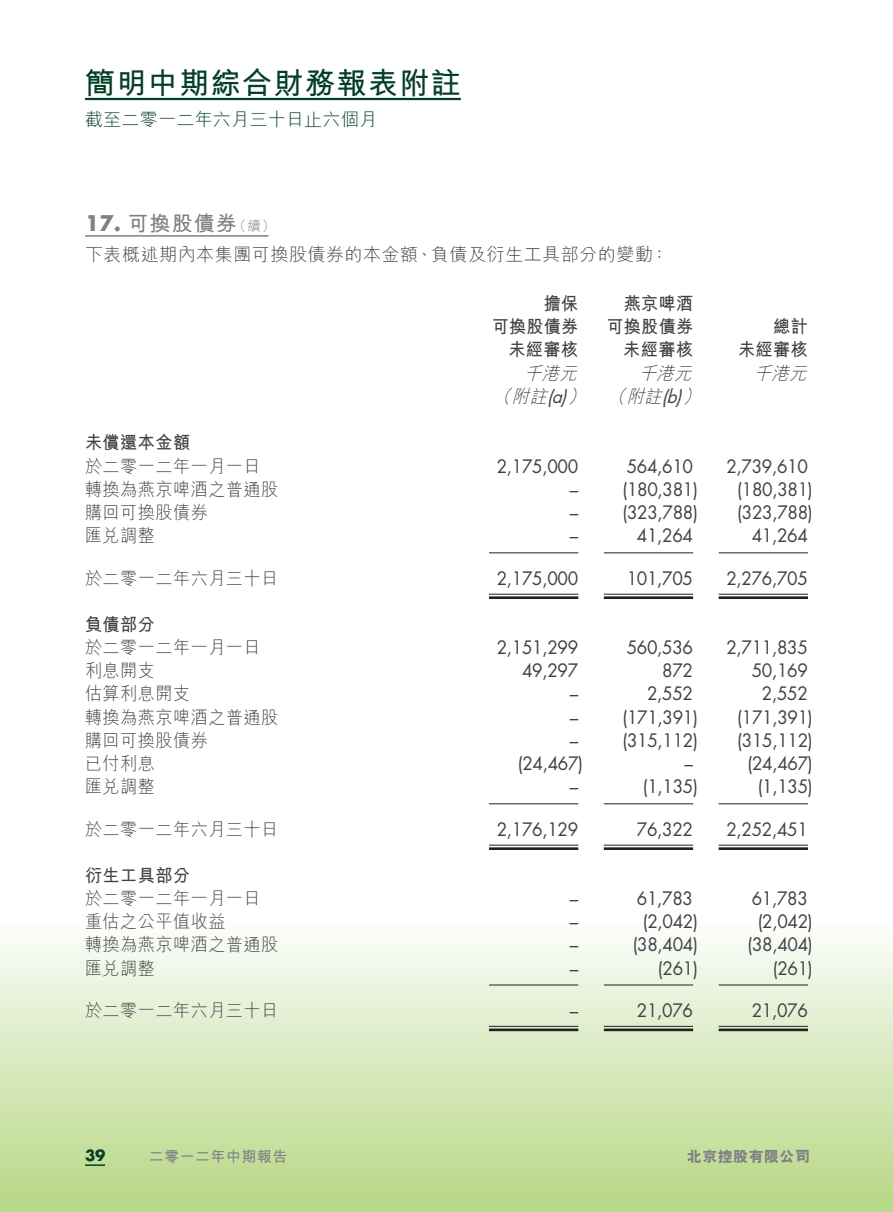
<style>
.page{position:relative;width:893px;height:1212px;background:#fff}
.page>*{position:absolute;margin:0;border:0;box-sizing:border-box;transform-origin:0 0}
.t1{font:700 30px "M Hei HK";letter-spacing:.05em;color:#014024}
.Heading_1{font:700 21px "M Hei HK";letter-spacing:.05em;color:#7f8187}
.Body_Text{font:18px "Futura Std";letter-spacing:-.02em;color:#414144;scale:.95 1}
.Body_Text-2{font:300 18px "M Hei HK";letter-spacing:.03em;color:#414144;scale:.95 1}
.Body_Text-3{font:700 18px "M Hei HK";letter-spacing:.03em;color:#414144;scale:.95 1}
.Body_Text-4{font:300 18px "M Hei HK";letter-spacing:.03em;color:#414144}
.t2{font:300 18px "M Hei HK";letter-spacing:.015em;color:#014024}
.Body_Text-5{font:italic 300 18px "M Hei HK";color:#414144;scale:.95 1}
.Body_Text-6{font:italic 18px "Futura Std";color:#414144;scale:.95 1}
.t3{font:700 15px "M Hei HK";letter-spacing:.03em;color:#808285}
.t4{font:800 15px "M Hei HK";letter-spacing:.03em;color:#808285}
.t5{font:700 15px "Futura Std";color:#014024}
.Heading_1-2{font:300 13.5px "M Hei HK";color:#7f8187}
.s1{font-family:"Futura Std"}
.s2{font-family:"M Hei HK";font-weight:300}
</style>
<div class="page">
<svg style="left:0;top:803px;width:893px;height:409px"></svg>
<hr style="left:85px;top:1164px;width:20px;height:2px;background:#014024">
<hr style="left:85px;top:98px;width:376px;height:2px;background:#014024">
<hr style="left:85px;top:235px;width:183px;height:2px;background:#7f8187">
<hr style="left:489px;top:552px;width:89px;height:1px;background:#231f20">
<hr style="left:604px;top:552px;width:89px;height:1px;background:#231f20">
<hr style="left:719px;top:552px;width:89px;height:1px;background:#231f20">
<hr style="left:489px;top:594px;width:89px;height:1px;background:#231f20">
<hr style="left:489px;top:596px;width:89px;height:3px;background:#231f20">
<hr style="left:604px;top:594px;width:89px;height:1px;background:#231f20">
<hr style="left:604px;top:596px;width:89px;height:3px;background:#231f20">
<hr style="left:719px;top:594px;width:89px;height:1px;background:#231f20">
<hr style="left:719px;top:596px;width:89px;height:3px;background:#231f20">
<hr style="left:489px;top:803px;width:89px;height:1px;background:#231f20">
<hr style="left:604px;top:803px;width:89px;height:1px;background:#231f20">
<hr style="left:719px;top:803px;width:89px;height:1px;background:#231f20">
<hr style="left:489px;top:845px;width:89px;height:1px;background:#231f20">
<hr style="left:489px;top:847px;width:89px;height:3px;background:#231f20">
<hr style="left:604px;top:845px;width:89px;height:1px;background:#231f20">
<hr style="left:604px;top:847px;width:89px;height:3px;background:#231f20">
<hr style="left:719px;top:845px;width:89px;height:1px;background:#231f20">
<hr style="left:719px;top:847px;width:89px;height:3px;background:#231f20">
<hr style="left:489px;top:984px;width:89px;height:1px;background:#231f20">
<hr style="left:604px;top:984px;width:89px;height:1px;background:#231f20">
<hr style="left:719px;top:984px;width:89px;height:1px;background:#231f20">
<hr style="left:489px;top:1026px;width:89px;height:1px;background:#231f20">
<hr style="left:489px;top:1028px;width:89px;height:3px;background:#231f20">
<hr style="left:604px;top:1026px;width:89px;height:1px;background:#231f20">
<hr style="left:604px;top:1028px;width:89px;height:3px;background:#231f20">
<hr style="left:719px;top:1026px;width:89px;height:1px;background:#231f20">
<hr style="left:719px;top:1028px;width:89px;height:3px;background:#231f20">
<h1 class="t1" style="left:85px;top:62px;width:377px">簡明中期綜合財務報表附註</h1>
<p class="t2" style="left:85px;top:111px;width:294px">截至二零一二年六月三十日止六個月</p>
<p class="Heading_1" style="left:85px;top:208px;width:153px"><span class="s1">17.</span> 可換股債券</p>
<p class="Body_Text-4" style="left:85px;top:245px;width:585px">下表概述期內本集團可換股債券的本金額、負債及衍生工具部分的變動：</p>
<p class="Body_Text-3" style="left:544px;top:290px;width:38px">擔保</p>
<p class="Body_Text-3" style="left:492px;top:313px;width:93px">可換股債券</p>
<p class="Heading_1-2" style="left:233px;top:219px;width:44px">（續(</p>
<p class="Body_Text-3" style="left:624px;top:290px;width:74px">燕京啤酒</p>
<p class="Body_Text-3" style="left:607px;top:313px;width:93px">可換股債券</p>
<p class="Body_Text-3" style="left:508px;top:337px;width:75px">未經審核</p>
<p class="Body_Text-5" style="left:524px;top:364px;width:62px">千港元</p>
<p class="Body_Text-3" style="left:623px;top:337px;width:75px">未經審核</p>
<p class="Body_Text-5" style="left:639px;top:364px;width:62px">千港元</p>
<p class="Body_Text-5" style="left:493px;top:387px;width:25px">（</p>
<p class="Body_Text-6" style="left:561px;top:385px;width:32px">)<span class="s2">）</span></p>
<p class="Body_Text-5" style="left:608px;top:387px;width:25px">（</p>
<p class="Body_Text-6" style="left:662px;top:385px;width:46px"><span class="s2">(</span>(b(</p>
<p class="Body_Text-5" style="left:512px;top:387px;width:43px">附註</p>
<p class="Body_Text-5" style="left:627px;top:387px;width:43px">附註</p>
<p class="Body_Text-6" style="left:547px;top:385px;width:23px">a(</p>
<p class="Body_Text-3" style="left:85px;top:430px;width:112px">未償還本金額</p>
<p class="Body_Text-2" style="left:85px;top:457px;width:186px">於二零一二年一月一日</p>
<p class="Body_Text" style="left:497px;top:454px;width:87px">2,175,000</p>
<p class="Body_Text" style="left:627px;top:454px;width:71px">564,610</p>
<p class="Body_Text-2" style="left:85px;top:480px;width:205px">轉換為燕京啤酒之普通股</p>
<p class="Body_Text" style="left:570px;top:478px;width:10px">–</p>
<p class="Body_Text" style="left:622px;top:478px;width:81px">)180,381(</p>
<p class="Body_Text-2" style="left:85px;top:503px;width:131px">購回可換股債券</p>
<p class="Body_Text" style="left:570px;top:501px;width:10px">–</p>
<p class="Body_Text" style="left:622px;top:501px;width:81px">)323,788(</p>
<p class="Body_Text-2" style="left:85px;top:527px;width:75px">匯兌調整</p>
<p class="Body_Text" style="left:570px;top:524px;width:10px">–</p>
<p class="Body_Text" style="left:637px;top:524px;width:61px">41,264</p>
<p class="Body_Text-2" style="left:85px;top:569px;width:205px">於二零一二年六月三十日</p>
<p class="Body_Text-3" style="left:85px;top:611px;width:75px">負債部分</p>
<p class="Body_Text" style="left:497px;top:567px;width:87px">2,175,000</p>
<p class="Body_Text" style="left:627px;top:567px;width:71px">101,705</p>
<p class="Body_Text-2" style="left:85px;top:638px;width:186px">於二零一二年一月一日</p>
<p class="Body_Text" style="left:497px;top:636px;width:87px">2,151,299</p>
<p class="Body_Text" style="left:627px;top:636px;width:71px">560,536</p>
<p class="Body_Text-2" style="left:85px;top:661px;width:75px">利息開支</p>
<p class="Body_Text" style="left:522px;top:659px;width:61px">49,297</p>
<p class="Body_Text" style="left:662px;top:659px;width:34px">872</p>
<p class="Body_Text-2" style="left:85px;top:684px;width:112px">估算利息開支</p>
<p class="Body_Text" style="left:570px;top:682px;width:10px">–</p>
<p class="Body_Text" style="left:647px;top:682px;width:50px">2,552</p>
<p class="Body_Text-2" style="left:85px;top:708px;width:205px">轉換為燕京啤酒之普通股</p>
<p class="Body_Text" style="left:570px;top:705px;width:10px">–</p>
<p class="Body_Text" style="left:622px;top:705px;width:81px">)171,391(</p>
<p class="Body_Text-2" style="left:85px;top:731px;width:131px">購回可換股債券</p>
<p class="Body_Text" style="left:570px;top:729px;width:10px">–</p>
<p class="Body_Text" style="left:622px;top:729px;width:81px">)315,112(</p>
<p class="Body_Text-2" style="left:85px;top:754px;width:75px">已付利息</p>
<p class="Body_Text" style="left:518px;top:752px;width:70px">)24,467(</p>
<p class="Body_Text" style="left:685px;top:752px;width:10px">–</p>
<p class="Body_Text-2" style="left:85px;top:777px;width:75px">匯兌調整</p>
<p class="Body_Text" style="left:570px;top:775px;width:10px">–</p>
<p class="Body_Text" style="left:643px;top:775px;width:60px">)1,135(</p>
<p class="Body_Text-2" style="left:85px;top:820px;width:205px">於二零一二年六月三十日</p>
<p class="Body_Text-3" style="left:85px;top:862px;width:112px">衍生工具部分</p>
<p class="Body_Text" style="left:497px;top:818px;width:87px">2,176,129</p>
<p class="Body_Text" style="left:637px;top:818px;width:61px">76,322</p>
<p class="Body_Text-2" style="left:85px;top:889px;width:186px">於二零一二年一月一日</p>
<p class="Body_Text" style="left:570px;top:887px;width:10px">–</p>
<p class="Body_Text" style="left:637px;top:887px;width:61px">61,783</p>
<p class="Body_Text-2" style="left:85px;top:912px;width:149px">重估之公平值收益</p>
<p class="Body_Text" style="left:570px;top:910px;width:10px">–</p>
<p class="Body_Text" style="left:643px;top:910px;width:60px">)2,042(</p>
<p class="Body_Text-2" style="left:85px;top:935px;width:205px">轉換為燕京啤酒之普通股</p>
<p class="Body_Text" style="left:570px;top:933px;width:10px">–</p>
<p class="Body_Text" style="left:633px;top:933px;width:70px">)38,404(</p>
<p class="Body_Text-2" style="left:85px;top:959px;width:75px">匯兌調整</p>
<p class="Body_Text" style="left:570px;top:956px;width:10px">–</p>
<p class="Body_Text" style="left:658px;top:956px;width:44px">)261(</p>
<p class="Body_Text-2" style="left:85px;top:1001px;width:205px">於二零一二年六月三十日</p>
<p class="Body_Text" style="left:570px;top:999px;width:10px">–</p>
<p class="Body_Text" style="left:637px;top:999px;width:61px">21,076</p>
<p class="Body_Text-3" style="left:773px;top:313px;width:38px">總計</p>
<p class="Body_Text-3" style="left:738px;top:337px;width:75px">未經審核</p>
<p class="Body_Text-5" style="left:754px;top:364px;width:62px">千港元</p>
<p class="Body_Text" style="left:726px;top:454px;width:87px">2,739,610</p>
<p class="Body_Text" style="left:737px;top:478px;width:81px">)180,381(</p>
<p class="Body_Text" style="left:737px;top:501px;width:81px">)323,788(</p>
<p class="Body_Text" style="left:752px;top:524px;width:61px">41,264</p>
<p class="Body_Text" style="left:726px;top:567px;width:87px">2,276,705</p>
<p class="Body_Text" style="left:726px;top:636px;width:87px">2,711,835</p>
<p class="Body_Text" style="left:752px;top:659px;width:61px">50,169</p>
<p class="Body_Text" style="left:762px;top:682px;width:50px">2,552</p>
<p class="Body_Text" style="left:737px;top:705px;width:81px">)171,391(</p>
<p class="Body_Text" style="left:737px;top:729px;width:81px">)315,112(</p>
<p class="Body_Text" style="left:747px;top:752px;width:70px">)24,467(</p>
<p class="Body_Text" style="left:758px;top:775px;width:60px">)1,135(</p>
<p class="Body_Text" style="left:726px;top:818px;width:87px">2,252,451</p>
<p class="Body_Text" style="left:752px;top:887px;width:61px">61,783</p>
<p class="Body_Text" style="left:758px;top:910px;width:60px">)2,042(</p>
<p class="Body_Text" style="left:747px;top:933px;width:70px">)38,404(</p>
<p class="Body_Text" style="left:773px;top:956px;width:44px">)261(</p>
<p class="Body_Text" style="left:752px;top:999px;width:61px">21,076</p>
<p class="t5" style="left:85px;top:1145px;width:22px">39</p>
<p class="t3" style="left:149px;top:1145px;width:140px">二零一二年中期報告</p>
<p class="t4" style="left:687px;top:1149px;width:125px">北京控股有限公司</p>
</div>
